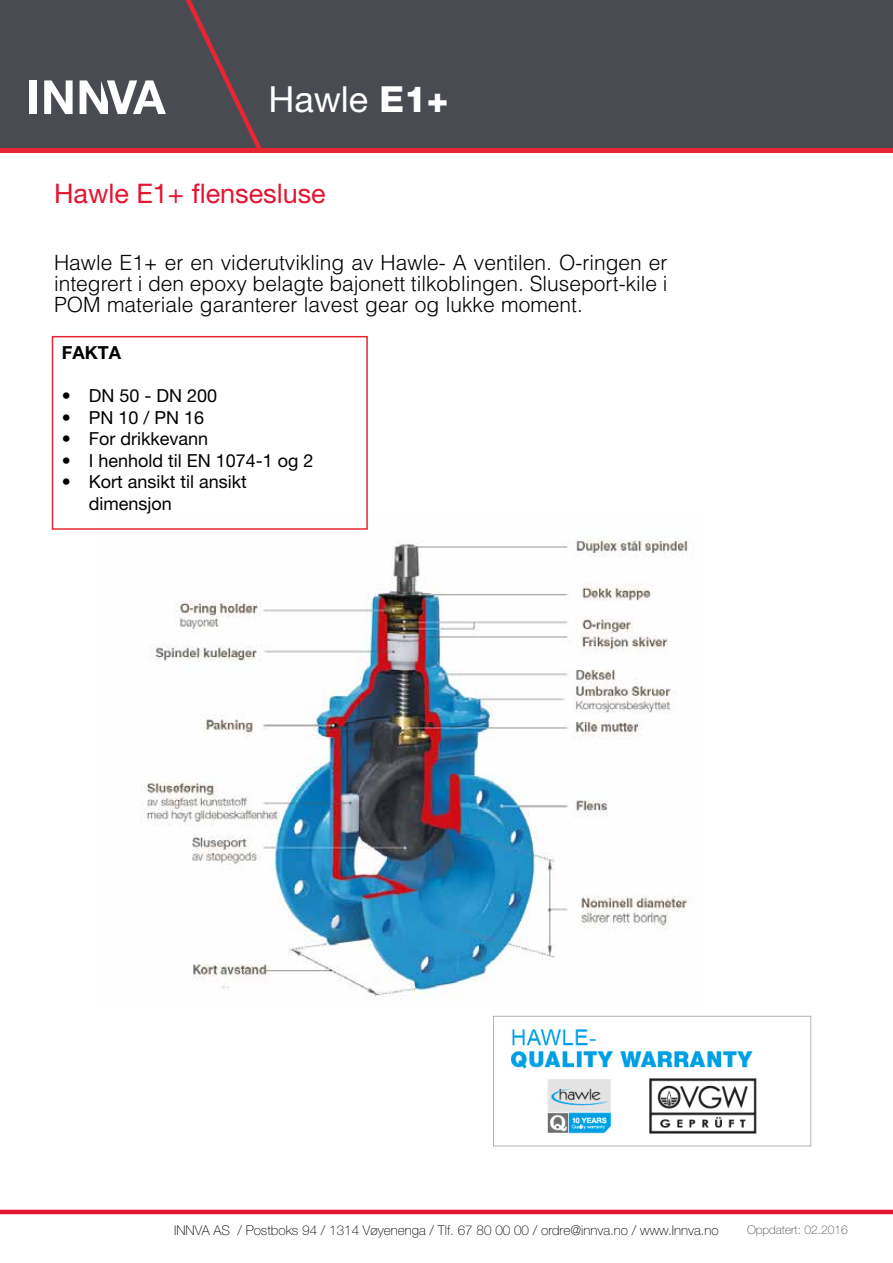
<style>
.page{position:relative;width:893px;height:1263px;background:#fff}
.page>*{position:absolute;margin:0;border:0;box-sizing:border-box;transform-origin:0 0}
.t1{font:36px "Helvetica Neue LT Pro";color:#fff}
.t2{font:27px "Helvetica Neue LT Pro";color:#e51431}
.t3{font:300 21px/21px "Helvetica LT Std";color:#000;text-align:justify}
.t4{font:18px/21.6px "Helvetica Neue LT Pro";color:#000}
.t5{font:700 18px "Helvetica Neue LT Pro";color:#000}
.t6{font:100 13.5px "Helvetica Neue LT Pro";color:#000}
.t7{font:100 12px "Helvetica Neue LT Pro";color:#494b52}
.s1{font-weight:800}
</style>
<div class="page">
<hr style="left:0;top:1210px;width:893px;height:4px;background:#e51431">
<div style="left:0;top:0;width:893px;height:149px;background:#494b52"></div>
<svg style="left:44px;top:80px;width:29px;height:34px"></svg>
<div style="left:30px;top:80px;width:7px;height:34px;background:#fff"></div>
<div style="left:0;top:148px;width:893px;height:5px;background:#e62733"></div>
<svg style="left:80px;top:0;width:182px;height:148px"></svg>
<img style="left:140px;top:540px;width:553px;height:459px">
<div style="left:52px;top:336px;width:316px;height:194px;border:2px solid #e62733"></div>
<img style="left:493px;top:1015px;width:319px;height:132px">
<h1 class="t1" style="left:268px;top:77px;width:182px">Hawle <span class="s1">E1+</span></h1>
<p class="t2" style="left:54px;top:177px;width:273px">Hawle E1+ flensesluse</p>
<p class="t3" style="left:54px;top:252px;width:615px">Hawle E1+ er en viderutvikling av Hawle- A ventilen. O-ringen er integrert i den epoxy belagte bajonett tilkoblingen. Sluseport-kile i POM materiale garanterer lavest gear og lukke moment.</p>
<p class="t5" style="left:62px;top:341px;width:61px">FAKTA</p>
<p class="t4" style="left:62px;top:385px;width:157px">• DN 50 - DN 200</p>
<p class="t4" style="left:62px;top:406px;width:144px">• PN 10 / PN 16</p>
<p class="t4" style="left:62px;top:428px;width:148px">• For drikkevann</p>
<p class="t4" style="left:62px;top:449px;width:253px">• I henhold til EN 1074-1 og 2</p>
<p class="t4" style="left:89px;top:471px;width:160px;text-indent:-27px">• Kort ansikt til ansikt dimensjon</p>
<p class="t6" style="left:174px;top:1222px;width:546px">INNVA AS / Postboks 94 / 1314 Vøyenenga / Tlf. 67 80 00 00 / ordre@innva.no / www.Innva.no</p>
<p class="t7" style="left:747px;top:1223px;width:102px">Oppdatert: 02.2016</p>
</div>
